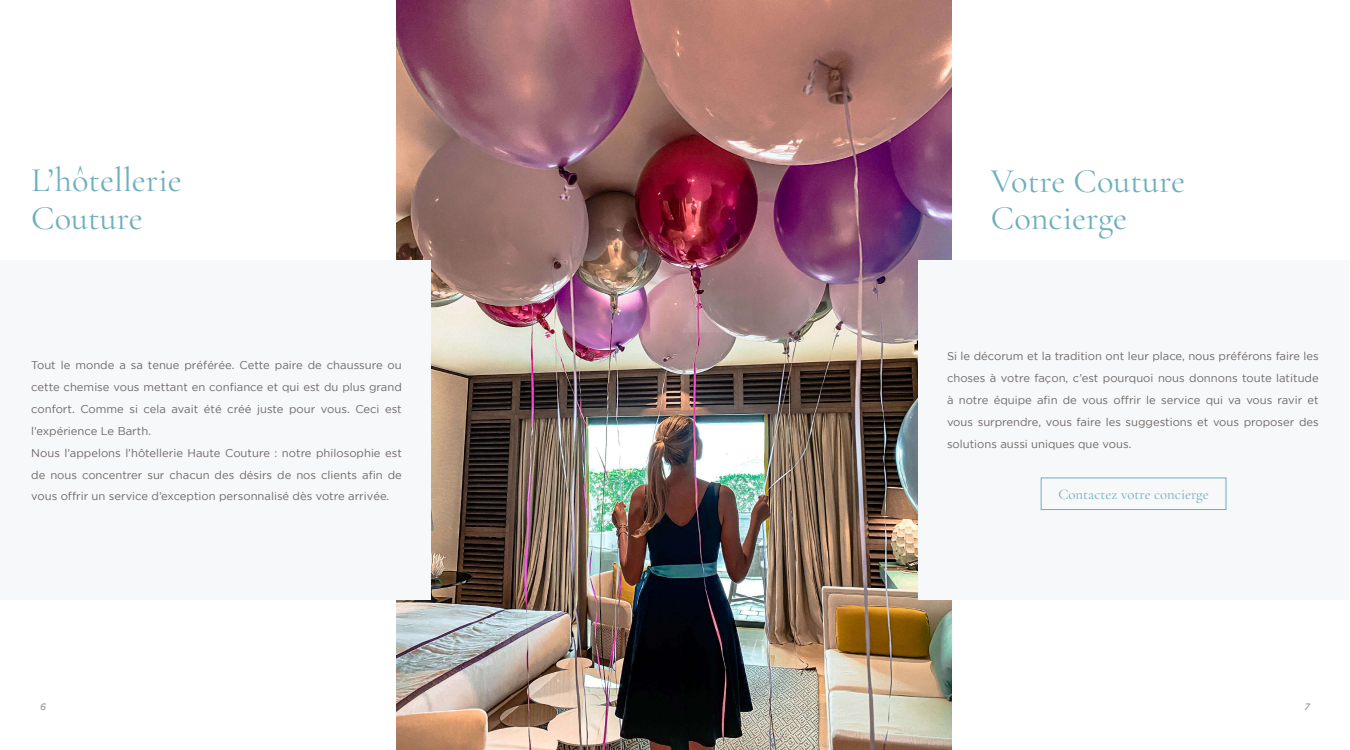
<style>
.page{position:relative;width:1350px;height:750px;background:#fff}
.page>*{position:absolute;margin:0;border:0;box-sizing:border-box;transform-origin:0 0}
.t1{font:34.38px/37.5px "Cormorant Garamond";color:#6eafbe}
.t2{font:14.81px "Cormorant Garamond";color:#6faebc}
.t3{font:11.25px/21.9px "Gotham";color:#6e6865}
.t4{font:italic 500 9.38px "Gotham";color:#a39f9c}
</style>
<div class="page">
<img style="left:397px;top:0;width:554px;height:750px">
<div style="left:0;top:260px;width:430px;height:340px;background:#f7f8fa"></div>
<div style="left:919px;top:260px;width:430px;height:340px;background:#f7f8fa"></div>
<div style="left:1041px;top:478px;width:185px;height:32px;border:1px solid #6faebc"></div>
<h1 class="t1" style="left:31px;top:161px;width:152px">L’hôtellerie<br>Couture</h1>
<h1 class="t1" style="left:991px;top:162px;width:196px">Votre Couture<br>Concierge</h1>
<p class="t3" style="left:31px;top:354px;width:372px">Tout le monde a sa tenue préférée. Cette paire de chaussure ou cette chemise vous mettant en confiance et qui est du plus grand confort. Comme si cela avait été créé juste pour vous. Ceci est l’expérience Le Barth.<br>Nous l’appelons l’hôtellerie Haute Couture : notre philosophie est de nous concentrer sur chacun des désirs de nos clients afin de vous offrir un service d’exception personnalisé dès votre arrivée.</p>
<p class="t3" style="left:947px;top:345px;width:373px;text-align:justify">Si le décorum et la tradition ont leur place, nous préférons faire les choses à votre façon, c’est pourquoi nous donnons toute latitude à notre équipe afin de vous offrir le service qui va vous ravir et vous surprendre, vous faire les suggestions et vous proposer des solutions aussi uniques que vous.</p>
<h2 class="t2" style="left:1058px;top:485px;width:152px">Contactez votre concierge</h2>
<p class="t4" style="left:40px;top:701px;width:8px">6</p>
<p class="t4" style="left:1305px;top:701px;width:7px">7</p>
</div>
